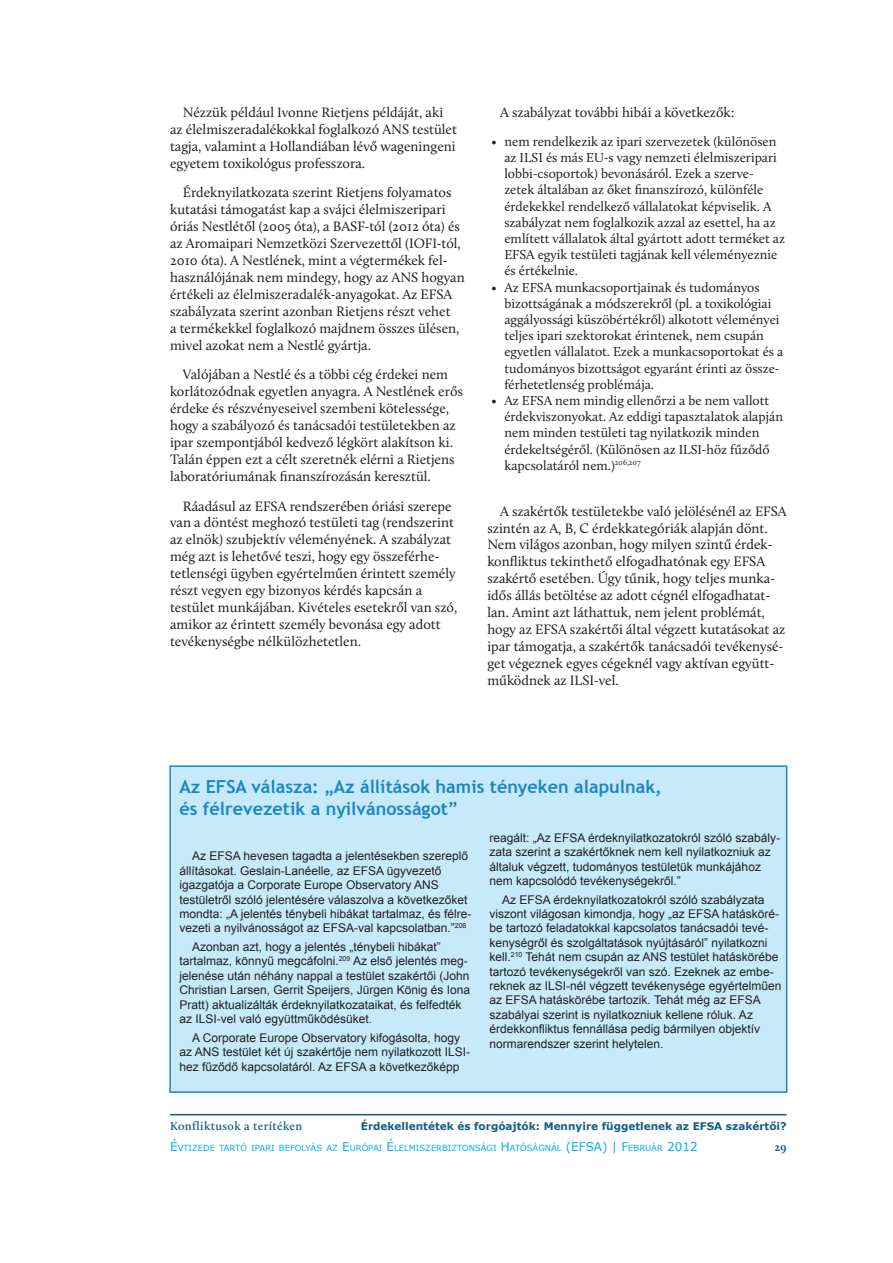
<style>
.page{position:relative;width:893px;height:1263px;background:#fff}
.page>*{position:absolute;margin:0;border:0;box-sizing:border-box;transform-origin:0 0}
.t1{font:700 18px/21.6px "Trebuchet MS";color:#1b87c2}
.t2{font:14.1px/17px "Calluna";color:#231f20}
.t3{font:13.5px/16.2px "Calluna";color:#231f20}
.t4{font:12px/14.4px "Arial";color:#231f20}
.t5{font:600 12px "Calluna";letter-spacing:.03em;color:#135e86}
.t6{font:12px "Verdana";color:#00aeef}
.t7{font:700 12px "Calluna";color:#135e86}
.t8{font:700 10.5px "Verdana";color:#135e86}
.t9{font:8.4px "Verdana";color:#00aeef}
.s1{font-size:12px}
.s2{font-size:8.4px}
</style>
<div class="page">
<hr style="left:170px;top:1114px;width:617px;height:1px;background:#135e86">
<div style="left:170px;top:766px;width:617px;height:326px;background:#c6eafa"></div>
<div style="left:169px;top:765px;width:618px;height:328px;border:2px solid #1b87c2"></div>
<p class="t2" style="left:170px;top:104px;width:288px;text-indent:13px">Nézzük például Ivonne Rietjens példáját, aki az élelmiszeradalékokkal foglalkozó ANS testület tagja, valamint a Hollandiában lévő wageningeni egyetem toxikológus professzora.</p>
<p class="t2" style="left:170px;top:184px;width:296px;text-indent:13px">Érdeknyilatkozata szerint Rietjens folyamatos kutatási támogatást kap a svájci élelmiszeripari óriás Nestlétől (2005 óta), a BASF-tól (2012 óta) és az Aromaipari Nemzetközi Szervezettől (IOFI-tól, 2010 óta). A Nestlének, mint a végtermékek fel&shy;használójának nem mindegy, hogy az ANS hogyan értékeli az élelmiszeradalék-anyagokat. Az EFSA szabályzata szerint azonban Rietjens részt vehet<br>a termékekkel foglalkozó majdnem összes ülésen, mivel azokat nem a Nestlé gyártja.</p>
<p class="t2" style="left:170px;top:366px;width:294px;text-indent:13px">Valójában a Nestlé és a többi cég érdekei nem korlátozódnak egyetlen anyagra. A Nestlének erős érdeke és részvényeseivel szembeni kötelessége, hogy a szabályozó és tanácsadói testületekben az ipar szempontjából kedvező légkört alakítson ki.<br>Talán éppen ezt a célt szeretnék elérni a Rietjens laboratóriumának finanszírozásán keresztül.</p>
<p class="t2" style="left:170px;top:497px;width:289px;text-indent:13px">Ráadásul az EFSA rendszerében óriási szerepe van a döntést meghozó testületi tag (rendszerint az elnök) szubjektív véleményének. A szabályzat még azt is lehetővé teszi, hogy egy összeférhe&shy;tetlenségi ügyben egyértelműen érintett személy részt vegyen egy bizonyos kérdés kapcsán a testület munkájában. Kivételes esetekről van szó, amikor az érintett személy bevonása egy adott tevékenységbe nélkülözhetetlen.</p>
<p class="t2" style="left:500px;top:104px;width:236px">A szabályzat további hibái a következők:</p>
<p class="t3" style="left:504px;top:133px;width:282px;text-indent:-13px">• nem rendelkezik az ipari szervezetek (különösen az ILSI és más EU-s vagy nemzeti élelmiszeripari lobbi-csoportok) bevonásáról. Ezek a szerve&shy;zetek általában az őket finanszírozó, különféle érdekekkel rendelkező vállalatokat képviselik. A szabályzat nem foglalkozik azzal az esettel, ha az említett vállalatok által gyártott adott terméket az EFSA egyik testületi tagjának kell véleményeznie és értékelnie.</p>
<p class="t3" style="left:504px;top:279px;width:280px;text-indent:-13px">• Az EFSA munkacsoportjainak és tudományos bizottságának a módszerekről (pl. a toxikológiai aggályossági küszöbértékről) alkotott véleményei teljes ipari szektorokat érintenek, nem csupán egyetlen vállalatot. Ezek a munkacsoportokat és a tudományos bizottságot egyaránt érinti az össze&shy;férhetetlenség problémája.</p>
<p class="t3" style="left:504px;top:392px;width:280px;text-indent:-13px">• Az EFSA nem mindig ellenőrzi a be nem vallott érdekviszonyokat. Az eddigi tapasztalatok alapján nem minden testületi tag nyilatkozik minden érdekeltségéről. (Különösen az ILSI-höz fűződő kapcsolatáról nem.)<sup>206,207</sup></p>
<p class="t2" style="left:487px;top:502px;width:301px;text-indent:13px">A szakértők testületekbe való jelölésénél az EFSA szintén az A, B, C érdekkategóriák alapján dönt.<br>Nem világos azonban, hogy milyen szintű érdek&shy;konfliktus tekinthető elfogadhatónak egy EFSA szakértő esetében. Úgy tűnik, hogy teljes munka&shy;idős állás betöltése az adott cégnél elfogadhatat&shy;lan. Amint azt láthattuk, nem jelent problémát, hogy az EFSA szakértői által végzett kutatásokat az ipar támogatja, a szakértők tanácsadói tevékenysé&shy;get végeznek egyes cégeknél vagy aktívan együtt&shy;működnek az ILSI-vel.</p>
<p class="t1" style="left:179px;top:776px;width:484px">Az EFSA válasza: „Az állítások hamis tényeken alapulnak, és félrevezetik a nyilvánosságot”</p>
<p class="t4" style="left:179px;top:849px;width:294px;text-indent:13px">Az EFSA hevesen tagadta a jelentésekben szereplő állításokat. Geslain-Lanéelle, az EFSA ügyvezető igazgatója a Corporate Europe Observatory ANS testületről szóló jelentésére válaszolva a következőket mondta: „A jelentés ténybeli hibákat tartalmaz, és félre&shy;vezeti a nyilvánosságot az EFSA-val kapcsolatban.”<sup>208</sup></p>
<p class="t4" style="left:179px;top:940px;width:292px;text-indent:13px">Azonban azt, hogy a jelentés „ténybeli hibákat” tartalmaz, könnyű megcáfolni.<sup>209</sup> Az első jelentés meg&shy;jelenése után néhány nappal a testület szakértői (John Christian Larsen, Gerrit Speijers, Jürgen König és Iona Pratt) aktualizálták érdeknyilatkozataikat, és felfedték az ILSI-vel való együttműködésüket.</p>
<p class="t4" style="left:179px;top:1030px;width:292px;text-indent:13px">A Corporate Europe Observatory kifogásolta, hogy az ANS testület két új szakértője nem nyilatkozott ILSI&shy;hez fűződő kapcsolatáról. Az EFSA a következőképp</p>
<p class="t4" style="left:489px;top:830px;width:292px">reagált: „Az EFSA érdeknyilatkozatokról szóló szabály&shy;zata szerint a szakértőknek nem kell nyilatkozniuk az általuk végzett, tudományos testületük munkájához nem kapcsolódó tevékenységekről.”</p>
<p class="t4" style="left:489px;top:892px;width:294px;text-indent:13px">Az EFSA érdeknyilatkozatokról szóló szabályzata viszont világosan kimondja, hogy „az EFSA hatásköré&shy;be tartozó feladatokkal kapcsolatos tanácsadói tevé&shy;kenységről és szolgáltatások nyújtásáról” nyilatkozni kell.<sup>210</sup> Tehát nem csupán az ANS testület hatáskörébe tartozó tevékenységekről van szó. Ezeknek az embe&shy;reknek az ILSI-nél végzett tevékenysége egyértelműen az EFSA hatáskörébe tartozik. Tehát még az EFSA szabályai szerint is nyilatkozniuk kellene róluk. Az érdekkonfliktus fennállása pedig bármilyen objektív normarendszer szerint helytelen.</p>
<p class="t5" style="left:170px;top:1119px;width:134px">Konfliktusok a terítéken</p>
<p class="t8" style="left:361px;top:1119px;width:427px">Érdekellentétek és forgóajtók: Mennyire függetlenek az EFSA szakértői?</p>
<p class="t9" style="left:170px;top:1142px;width:410px"><span class="s1">É</span>VTIZEDE TARTÓ IPARI BEFOLYÁS AZ <span class="s1">E</span> URÓPAI <span class="s1">É</span>LELMISZERBIZTONSÁGI <span class="s1">H</span>ATÓSÁGNÁL <span class="s1">(EFSA</span></p>
<p class="t6" style="left:602px;top:1138px;width:97px">) | F<span class="s2">EBRUÁR</span> 2012</p>
<p class="t7" style="left:774px;top:1140px;width:14px">29</p>
</div>
